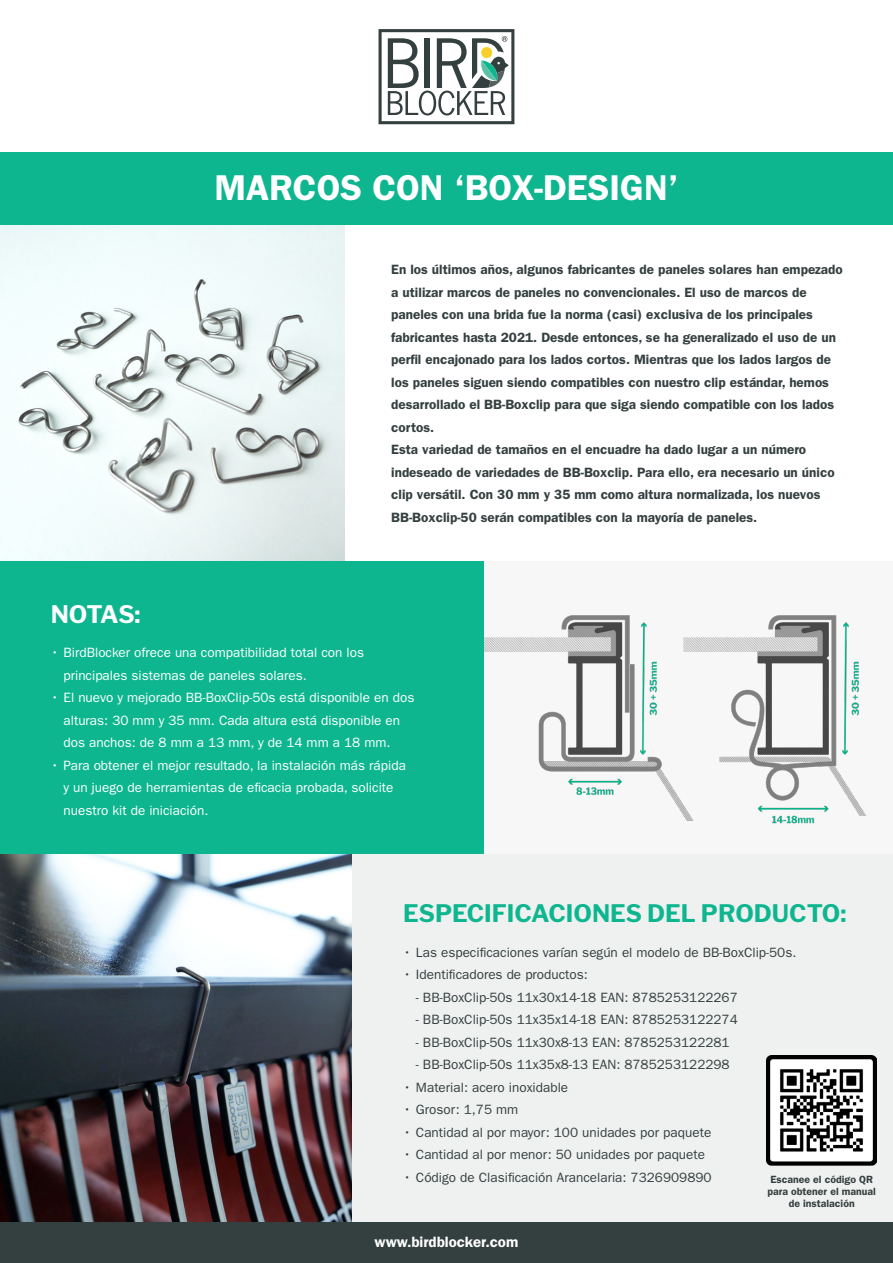
<style>
.page{position:relative;width:893px;height:1263px;background:#fff}
.page>*{position:absolute;margin:0;border:0;box-sizing:border-box;transform-origin:0 0}
.t1{font:600 36px "ITC Franklin Gothic Std";color:#fff}
.t2{font:700 24px "Libre Franklin";color:#0eb690}
.t3{font:700 24px "Libre Franklin";letter-spacing:-.025em;color:#fff}
.t4{font:600 15px "ITC Franklin Gothic Std";color:#fff}
.t5{font:600 13.5px/22.5px "ITC Franklin Gothic Std";color:#343f3f}
.t6{font:13.5px "ITC Franklin Gothic Std";color:#34403f}
.t7{font:13.5px/22.5px "ITC Franklin Gothic Std";color:#fff}
.t8{font:600 10.5px "ITC Franklin Gothic Std";color:#34403f}
</style>
<div class="page">
<img style="left:0;top:853px;width:352px;height:369px">
<img style="left:0;top:225px;width:344px;height:336px">
<svg style="left:379px;top:29px;width:135px;height:95px"></svg>
<div style="left:352px;top:853px;width:541px;height:369px;background:#eff0f0"></div>
<div style="left:0;top:152px;width:893px;height:73px;background:#0eb690"></div>
<div style="left:483px;top:561px;width:410px;height:292px;background:#f7f7f7"></div>
<img style="left:720px;top:615px;width:146px;height:209px">
<img style="left:483px;top:561px;width:237px;height:287px">
<div style="left:0;top:561px;width:483px;height:292px;background:#0eb690"></div>
<div style="left:0;top:1222px;width:893px;height:41px;background:#343f3f"></div>
<img style="left:767px;top:1056px;width:109px;height:110px">
<p class="t1" style="left:214px;top:167px;width:466px">MARCOS CON ‘BOX-DESIGN’</p>
<p class="t3" style="left:51px;top:600px;width:91px">NOTAS:</p>
<p class="t5" style="left:391px;top:258px;width:453px">En los últimos años, algunos fabricantes de paneles solares han empezado a utilizar marcos de paneles no convencionales. El uso de marcos de paneles con una brida fue la norma (casi) exclusiva de los principales fabricantes hasta 2021. Desde entonces, se ha generalizado el uso de un perfil encajonado para los lados cortos. Mientras que los lados largos de los paneles siguen siendo compatibles con nuestro clip estándar, hemos desarrollado el BB-Boxclip para que siga siendo compatible con los lados cortos.</p>
<p class="t5" style="left:391px;top:438px;width:445px">Esta variedad de tamaños en el encuadre ha dado lugar a un número indeseado de variedades de BB-Boxclip. Para ello, era necesario un único clip versátil. Con 30 mm y 35 mm como altura normalizada, los nuevos</p>
<p class="t5" style="left:391px;top:506px;width:368px">BB-Boxclip-50 serán compatibles con la mayoría de paneles.</p>
<p class="t7" style="left:63px;top:641px;width:302px;text-indent:-13px">• BirdBlocker ofrece una compatibilidad total con los principales sistemas de paneles solares.</p>
<p class="t7" style="left:63px;top:686px;width:352px;text-indent:-13px">• El nuevo y mejorado BB-BoxClip-50s está disponible en dos alturas: 30 mm y 35 mm. Cada altura está disponible en dos anchos: de 8 mm a 13 mm, y de 14 mm a 18 mm.</p>
<p class="t7" style="left:63px;top:754px;width:344px;text-indent:-13px">• Para obtener el mejor resultado, la instalación más rápida y un juego de herramientas de eficacia probada, solicite nuestro kit de iniciación.</p>
<p class="t2" style="left:403px;top:898px;width:445px">ESPECIFICACIONES DEL PRODUCTO:</p>
<p class="t6" style="left:403px;top:944px;width:395px">• Las especificaciones varían según el modelo de BB-BoxClip-50s.</p>
<p class="t6" style="left:403px;top:967px;width:186px">• Identificadores de productos:</p>
<p class="t6" style="left:416px;top:989px;width:323px">- BB-BoxClip-50s 11x30x14-18 EAN: 8785253122267</p>
<p class="t6" style="left:416px;top:1012px;width:323px">- BB-BoxClip-50s 11x35x14-18 EAN: 8785253122274</p>
<p class="t6" style="left:416px;top:1034px;width:315px">- BB-BoxClip-50s 11x30x8-13 EAN: 8785253122281</p>
<p class="t6" style="left:416px;top:1057px;width:315px">- BB-BoxClip-50s 11x35x8-13 EAN: 8785253122298</p>
<p class="t6" style="left:403px;top:1079px;width:167px">• Material: acero inoxidable</p>
<p class="t6" style="left:403px;top:1102px;width:117px">• Grosor: 1,75 mm</p>
<p class="t6" style="left:403px;top:1124px;width:310px">• Cantidad al por mayor: 100 unidades por paquete</p>
<p class="t6" style="left:403px;top:1147px;width:303px">• Cantidad al por menor: 50 unidades por paquete</p>
<p class="t6" style="left:403px;top:1169px;width:310px">• Código de Clasificación Arancelaria: 7326909890</p>
<p class="t8" style="left:770px;top:1173px;width:104px">Escanee el código QR</p>
<p class="t8" style="left:767px;top:1185px;width:110px">para obtener el manual</p>
<p class="t8" style="left:789px;top:1197px;width:67px">de instalación</p>
<p class="t4" style="left:375px;top:1233px;width:145px">www.birdblocker.com</p>
</div>
